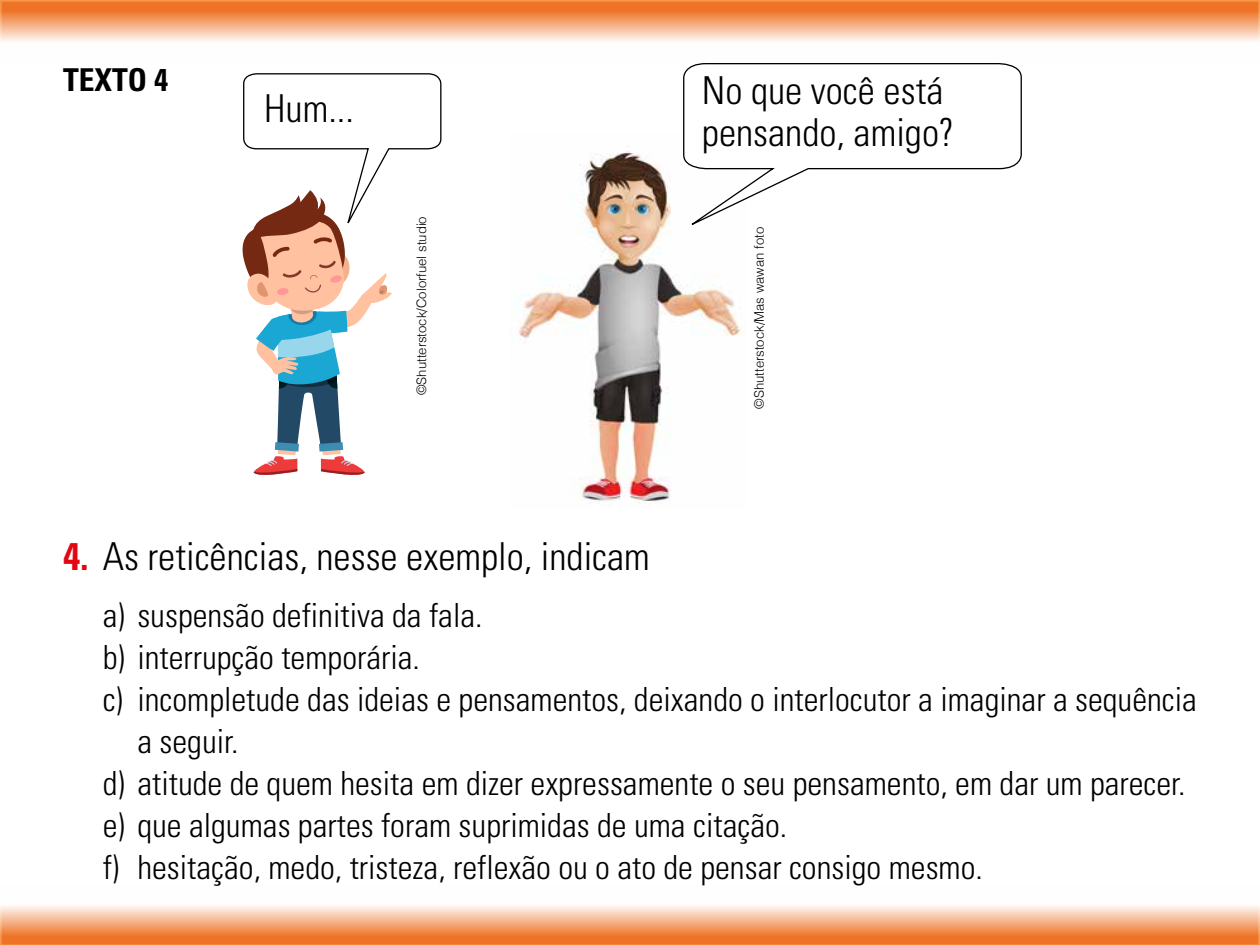
<style>
.page{position:relative;width:1260px;height:945px;background:#fff}
.page>*{position:absolute;margin:0;border:0;box-sizing:border-box;transform-origin:0 0}
.t1{font:300 condensed 38.5px/42px "Univers LT Std";color:#000}
.t2{font:300 condensed 33.25px "Univers LT Std";color:#000}
.t3{font:700 condensed 31.5px "Univers LT Std";color:#000}
.t4{font:300 13.12px "Helvetica";color:#000}
.s1{font-weight:700;color:#e30613}
</style>
<div class="page">
<svg style="left:0;top:0;width:1260px;height:42px;background:#f4a675"></svg>
<svg style="left:0;top:906px;width:1260px;height:39px;background:#f4a676"></svg>
<img style="left:519px;top:151px;width:223px;height:352px">
<svg style="left:677px;top:63px;width:345px;height:170px"></svg>
<svg style="left:242px;top:73px;width:200px;height:402px"></svg>
<p class="t3" style="left:63px;top:60px;width:106px">TEXTO 4</p>
<p class="t1" style="left:264px;top:88px;width:91px">Hum...</p>
<p class="t1" style="left:702px;top:69px;width:254px">No que você está pensando, amigo?</p>
<p class="t4" style="left:410px;top:395px;width:180px;rotate:-90deg">©Shutterstock/Colorfuel studio</p>
<p class="t4" style="left:748px;top:409px;width:183px;rotate:-90deg">©Shutterstock/Mas wawan foto</p>
<p class="t1" style="left:63px;top:535px;width:589px"><span class="s1">4.</span> As reticências, nesse exemplo, indicam</p>
<p class="t2" style="left:103px;top:595px;width:381px">a) suspensão definitiva da fala.</p>
<p class="t2" style="left:103px;top:637px;width:319px">b) interrupção temporária.</p>
<p class="t2" style="left:103px;top:679px;width:1096px">c) incompletude das ideias e pensamentos, deixando o interlocutor a imaginar a sequência</p>
<p class="t2" style="left:137px;top:721px;width:103px">a seguir.</p>
<p class="t2" style="left:103px;top:763px;width:1084px">d) atitude de quem hesita em dizer expressamente o seu pensamento, em dar um parecer.</p>
<p class="t2" style="left:103px;top:805px;width:686px">e) que algumas partes foram suprimidas de uma citação.</p>
<p class="t2" style="left:103px;top:847px;width:882px">f) hesitação, medo, tristeza, reflexão ou o ato de pensar consigo mesmo.</p>
</div>
